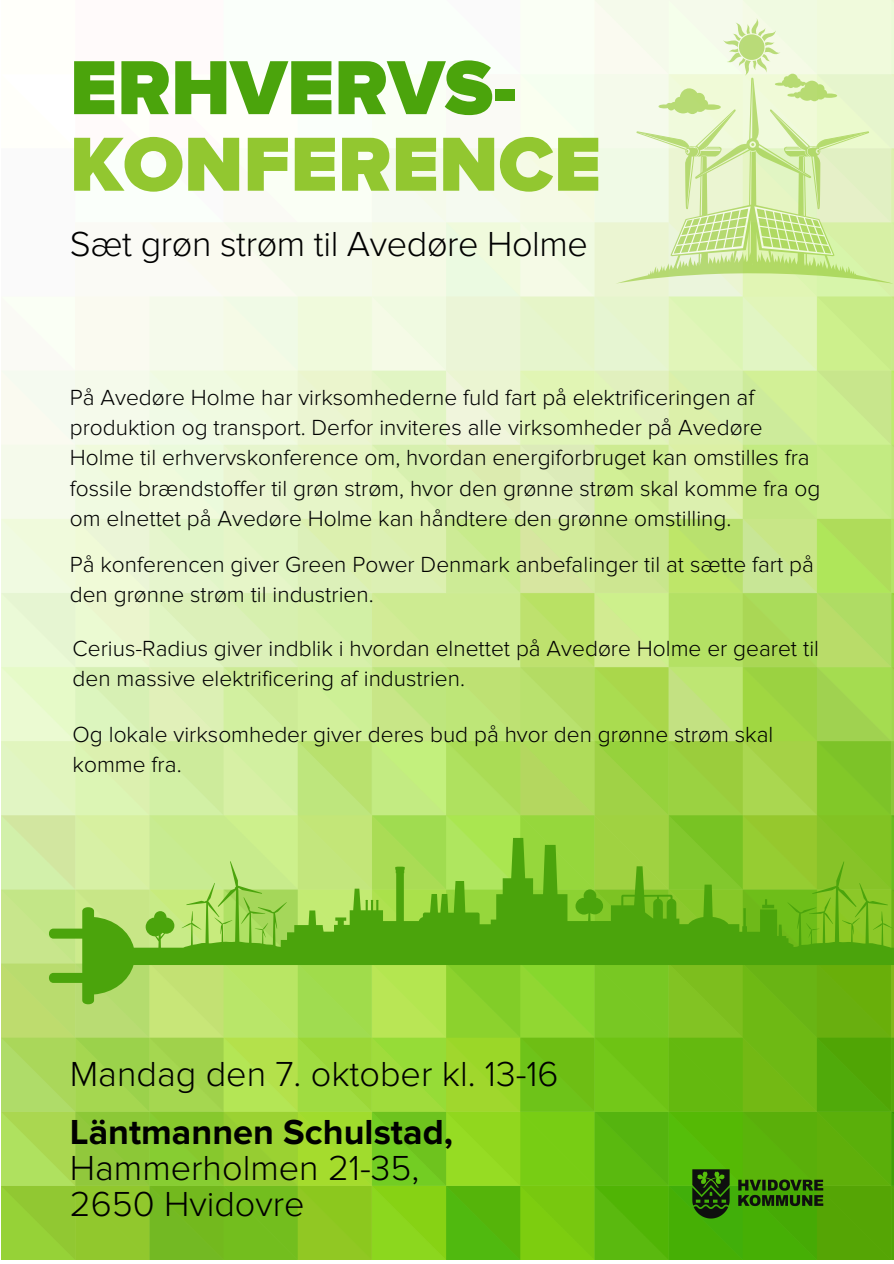
<style>
.page{position:relative;width:894px;height:1264px;background:#fff}
.page>*{position:absolute;margin:0;border:0;box-sizing:border-box;transform-origin:0 0}
.t1{font:900 79.35px/76.5px "Proxima Nova";color:#92c730}
.t2{font:300 36px/36px "Proxima Nova";color:#000}
.t3{font:700 36px "Proxima Nova";color:#000}
.t4{font:300 22.65px/30.3px "Proxima Nova";color:#000}
.s1{color:#4ba40c}
</style>
<div class="page">
<img style="left:2px;top:0;width:891px;height:1259px">
<svg style="left:615px;top:18px;width:278px;height:266px;background:#e1f1c2"></svg>
<svg style="left:181px;top:861px;width:100px;height:44px;background:#b9e379"></svg>
<svg style="left:793px;top:861px;width:99px;height:44px;background:#83c225"></svg>
<svg style="left:47px;top:905px;width:846px;height:100px;background:#81c433"></svg>
<svg style="left:281px;top:838px;width:512px;height:110px;background:#7fc332"></svg>
<img style="left:689px;top:1168px;width:137px;height:51px">
<p class="t1" style="left:70px;top:51px;width:532px"><span class="s1">ERHVERVS-<br></span>KONFERENCE</p>
<p class="t2" style="left:70px;top:227px;width:519px">Sæt grøn strøm til Avedøre Holme</p>
<h1 class="t4" style="left:70px;top:382px;width:751px">På Avedøre Holme har virksomhederne fuld fart på elektrificeringen af produktion og transport. Derfor inviteres alle virksomheder på Avedøre Holme til erhvervskonference om, hvordan energiforbruget kan omstilles fra fossile brændstoffer til grøn strøm, hvor den grønne strøm skal komme fra og om elnettet på Avedøre Holme kan håndtere den grønne omstilling.</h1>
<p class="t4" style="left:70px;top:549px;width:745px">På konferencen giver Green Power Denmark anbefalinger til at sætte fart på den grønne strøm til industrien.</p>
<p class="t4" style="left:73px;top:633px;width:747px">Cerius-Radius giver indblik i hvordan elnettet på Avedøre Holme er gearet til den massive elektrificering af industrien.</p>
<h2 class="t4" style="left:73px;top:719px;width:702px">Og lokale virksomheder giver deres bud på hvor den grønne strøm skal komme fra.</h2>
<h2 class="t2" style="left:70px;top:1056px;width:490px">Mandag den 7. oktober kl. 13-16</h2>
<h2 class="t3" style="left:70px;top:1110px;width:384px">Läntmannen Schulstad,</h2>
<h2 class="t2" style="left:70px;top:1150px;width:351px">Hammerholmen 21-35,<br>2650 Hvidovre</h2>
</div>
